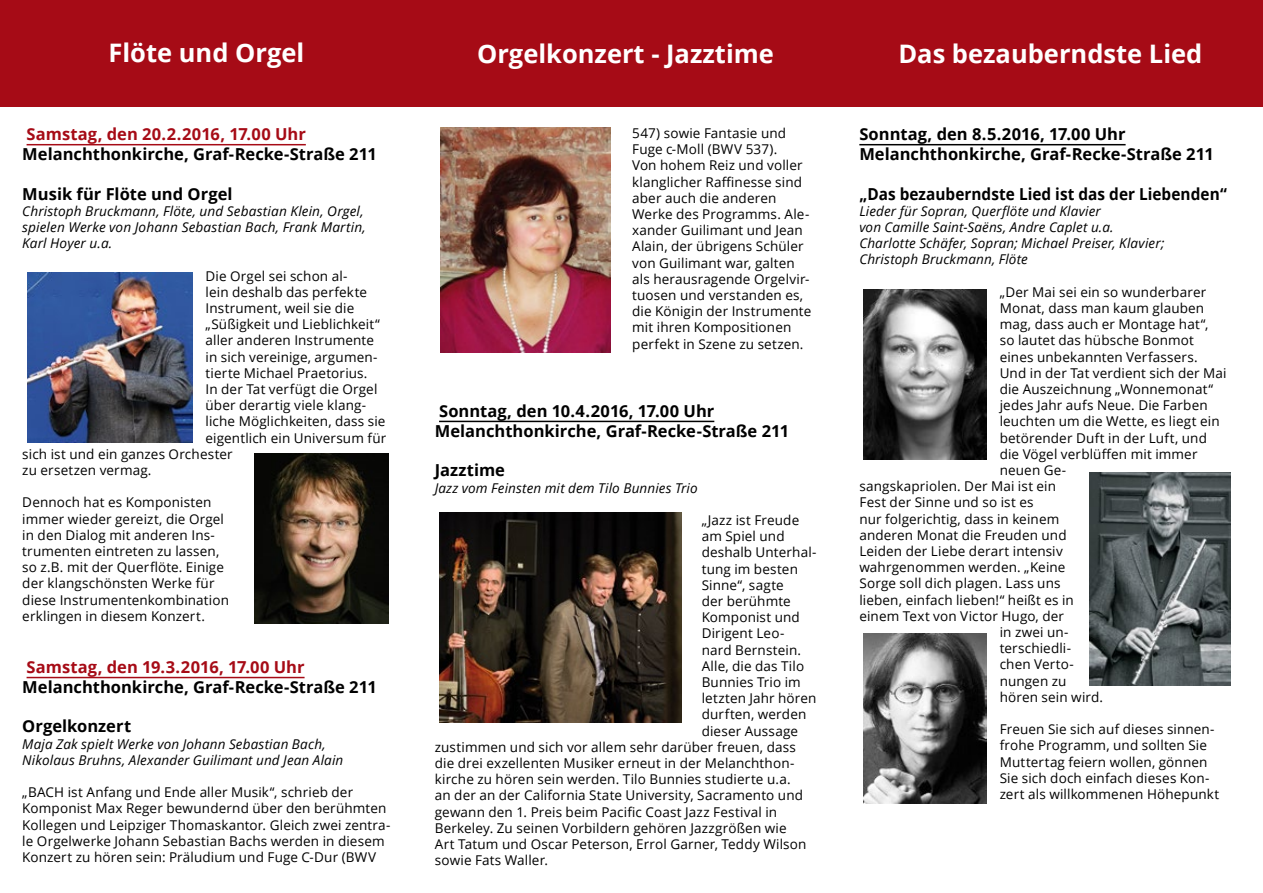
<style>
.page{position:relative;width:1263px;height:893px;background:#fff}
.page>*{position:absolute;margin:0;border:0;box-sizing:border-box;transform-origin:0 0}
.t1{font:700 25.5px "Open Sans";color:#fff}
.t2{font:700 16.5px/19.8px "Open Sans";color:#000}
.t3{font:700 16.5px "Open Sans";letter-spacing:.005em;color:#a60b16}
.t4{font:700 16.5px "Open Sans";color:#000;scale:.93 1}
.t5{font:13.5px/16.2px "Open Sans";letter-spacing:.01em;color:#000}
.t6{font:italic 13.5px/16.2px "Open Sans";letter-spacing:.01em;color:#000}
</style>
<div class="page">
<div style="left:0;top:0;width:1263px;height:106px;background:#a60b16"></div>
<hr style="left:27px;top:144px;width:279px;height:1px;background:#a60b16">
<hr style="left:27px;top:677px;width:278px;height:1px;background:#a60b16">
<hr style="left:439px;top:421px;width:275px;height:1px;background:#000">
<hr style="left:859px;top:144px;width:266px;height:1px;background:#000">
<img style="left:441px;top:128px;width:170px;height:225px">
<img style="left:440px;top:512px;width:241px;height:210px">
<img style="left:28px;top:272px;width:164px;height:170px">
<img style="left:254px;top:454px;width:135px;height:170px">
<img style="left:1089px;top:473px;width:141px;height:212px">
<img style="left:864px;top:289px;width:122px;height:170px">
<img style="left:864px;top:633px;width:122px;height:170px">
<h1 class="t1" style="left:109px;top:35px;width:197px">Flöte und Orgel</h1>
<h1 class="t1" style="left:477px;top:36px;width:298px">Orgelkonzert - Jazztime</h1>
<h1 class="t1" style="left:898px;top:36px;width:305px">Das bezauberndste Lied</h1>
<p class="t3" style="left:27px;top:123px;width:281px">Samstag, den 20.2.2016, 17.00 Uhr</p>
<p class="t2" style="left:22px;top:144px;width:356px">Melanchthonkirche, Graf-Recke-Straße 211</p>
<p class="t2" style="left:22px;top:183px;width:212px">Musik für Flöte und Orgel</p>
<p class="t6" style="left:22px;top:202px;width:345px">Christoph Bruckmann, Flöte, und Sebastian Klein, Orgel, spielen Werke von Johann Sebastian Bach, Frank Martin,<br>Karl Hoyer u.a.</p>
<p class="t5" style="left:206px;top:267px;width:143px">Die Orgel sei schon al-</p>
<p class="t5" style="left:206px;top:283px;width:163px">lein deshalb das perfekte</p>
<p class="t5" style="left:206px;top:300px;width:150px">Instrument, weil sie die</p>
<p class="t5" style="left:206px;top:316px;width:176px">„Süßigkeit und Lieblichkeit“</p>
<p class="t5" style="left:206px;top:332px;width:170px">aller anderen Instrumente</p>
<p class="t5" style="left:206px;top:348px;width:173px">in sich vereinige, argumen-</p>
<p class="t5" style="left:206px;top:364px;width:164px">tierte Michael Praetorius.</p>
<p class="t5" style="left:206px;top:381px;width:173px">In der Tat verfügt die Orgel</p>
<p class="t5" style="left:206px;top:397px;width:162px">über derartig viele klang-</p>
<p class="t5" style="left:206px;top:413px;width:181px">liche Möglichkeiten, dass sie</p>
<p class="t5" style="left:206px;top:429px;width:182px">eigentlich ein Universum für</p>
<p class="t5" style="left:22px;top:445px;width:212px">sich ist und ein ganzes Orchester</p>
<p class="t5" style="left:22px;top:462px;width:131px">zu ersetzen vermag.</p>
<p class="t5" style="left:22px;top:494px;width:208px">Dennoch hat es Komponisten immer wieder gereizt, die Orgel in den Dialog mit anderen Ins&shy;trumenten eintreten zu lassen, so z.B. mit der Querflöte. Einige der klangschönsten Werke für diese Instrumentenkombination erklingen in diesem Konzert.</p>
<p class="t3" style="left:27px;top:655px;width:279px">Samstag, den 19.3.2016, 17.00 Uhr</p>
<p class="t2" style="left:22px;top:676px;width:356px">Melanchthonkirche, Graf-Recke-Straße 211</p>
<p class="t2" style="left:22px;top:716px;width:110px">Orgelkonzert</p>
<p class="t6" style="left:22px;top:735px;width:323px">Maja Zak spielt Werke von Johann Sebastian Bach,<br>Nikolaus Bruhns, Alexander Guilimant und Jean Alain</p>
<p class="t5" style="left:22px;top:784px;width:370px">„BACH ist Anfang und Ende aller Musik“, schrieb der Komponist Max Reger bewundernd über den berühmten Kollegen und Leipziger Thomaskantor. Gleich zwei zentra&shy;le Orgelwerke Johann Sebastian Bachs werden in diesem Konzert zu hören sein: Präludium und Fuge C-Dur (BWV</p>
<p class="t5" style="left:632px;top:125px;width:181px">547) sowie Fantasie und<br>Fuge c-Moll (BWV 537).<br>Von hohem Reiz und voller klanglicher Raffinesse sind aber auch die anderen<br>Werke des Programms. Ale&shy;xander Guilimant und Jean<br>Alain, der übrigens Schüler von Guilimant war, galten als herausragende Orgelvir&shy;tuosen und verstanden es, die Königin der Instrumente mit ihren Kompositionen perfekt in Szene zu setzen.</p>
<p class="t2" style="left:435px;top:401px;width:356px">Sonntag, den 10.4.2016, 17.00 Uhr<br>Melanchthonkirche, Graf-Recke-Straße 211</p>
<p class="t2" style="left:435px;top:460px;width:72px">Jazztime</p>
<p class="t6" style="left:435px;top:479px;width:264px">Jazz vom Feinsten mit dem Tilo Bunnies Trio</p>
<p class="t5" style="left:702px;top:512px;width:99px">„Jazz ist Freude</p>
<p class="t5" style="left:702px;top:528px;width:84px">am Spiel und</p>
<p class="t5" style="left:702px;top:544px;width:116px">deshalb Unterhal-</p>
<p class="t5" style="left:702px;top:560px;width:98px">tung im besten</p>
<p class="t5" style="left:702px;top:576px;width:84px">Sinne“, sagte</p>
<p class="t5" style="left:702px;top:593px;width:91px">der berühmte</p>
<p class="t5" style="left:702px;top:609px;width:100px">Komponist und</p>
<p class="t5" style="left:702px;top:625px;width:84px">Dirigent Leo-</p>
<p class="t5" style="left:702px;top:641px;width:101px">nard Bernstein.</p>
<p class="t5" style="left:702px;top:657px;width:104px">Alle, die das Tilo</p>
<p class="t5" style="left:702px;top:674px;width:101px">Bunnies Trio im</p>
<p class="t5" style="left:702px;top:690px;width:116px">letzten Jahr hören</p>
<p class="t5" style="left:702px;top:706px;width:106px">durften, werden</p>
<p class="t5" style="left:702px;top:722px;width:98px">dieser Aussage</p>
<p class="t5" style="left:435px;top:738px;width:362px">zustimmen und sich vor allem sehr darüber freuen, dass</p>
<p class="t5" style="left:435px;top:755px;width:361px">die drei exzellenten Musiker erneut in der Melanchthon-</p>
<p class="t5" style="left:435px;top:771px;width:357px">kirche zu hören sein werden. Tilo Bunnies studierte u.a.</p>
<p class="t5" style="left:435px;top:787px;width:370px">an der an der California State University, Sacramento und</p>
<p class="t5" style="left:435px;top:803px;width:344px">gewann den 1. Preis beim Pacific Coast Jazz Festival in</p>
<p class="t5" style="left:435px;top:819px;width:353px">Berkeley. Zu seinen Vorbildern gehören Jazzgrößen wie</p>
<p class="t5" style="left:435px;top:836px;width:373px">Art Tatum und Oscar Peterson, Errol Garner, Teddy Wilson</p>
<p class="t5" style="left:435px;top:852px;width:115px">sowie Fats Waller.</p>
<p class="t2" style="left:859px;top:124px;width:356px">Sonntag, den 8.5.2016, 17.00 Uhr<br>Melanchthonkirche, Graf-Recke-Straße 211</p>
<p class="t4" style="left:859px;top:182px;width:397px">„Das bezauberndste Lied ist das der Liebenden“</p>
<p class="t6" style="left:859px;top:202px;width:307px">Lieder für Sopran, Querflöte und Klavier<br>von Camille Saint-Saëns, Andre Caplet u.a.<br>Charlotte Schäfer, Sopran; Michael Preiser, Klavier; Christoph Bruckmann, Flöte</p>
<p class="t5" style="left:1000px;top:283px;width:208px">„Der Mai sei ein so wunderbarer</p>
<p class="t5" style="left:1000px;top:300px;width:206px">Monat, dass man kaum glauben</p>
<p class="t5" style="left:1000px;top:316px;width:210px">mag, dass auch er Montage hat“,</p>
<p class="t5" style="left:1000px;top:332px;width:196px">so lautet das hübsche Bonmot</p>
<p class="t5" style="left:1000px;top:348px;width:199px">eines unbekannten Verfassers.</p>
<p class="t5" style="left:1000px;top:364px;width:228px">Und in der Tat verdient sich der Mai</p>
<p class="t5" style="left:1000px;top:381px;width:215px">die Auszeichnung „Wonnemonat“</p>
<p class="t5" style="left:1000px;top:397px;width:210px">jedes Jahr aufs Neue. Die Farben</p>
<p class="t5" style="left:1000px;top:413px;width:221px">leuchten um die Wette, es liegt ein</p>
<p class="t5" style="left:1000px;top:429px;width:209px">betörender Duft in der Luft, und</p>
<p class="t5" style="left:1000px;top:445px;width:199px">die Vögel verblüffen mit immer</p>
<p class="t5" style="left:1000px;top:462px;width:68px">neuen Ge-</p>
<p class="t5" style="left:859px;top:478px;width:198px">sangskapriolen. Der Mai ist ein</p>
<p class="t5" style="left:859px;top:494px;width:176px">Fest der Sinne und so ist es</p>
<p class="t5" style="left:859px;top:510px;width:201px">nur folgerichtig, dass in keinem</p>
<p class="t5" style="left:859px;top:526px;width:209px">anderen Monat die Freuden und</p>
<p class="t5" style="left:859px;top:543px;width:205px">Leiden der Liebe derart intensiv</p>
<p class="t5" style="left:859px;top:559px;width:208px">wahrgenommen werden. „Keine</p>
<p class="t5" style="left:859px;top:575px;width:203px">Sorge soll dich plagen. Lass uns</p>
<p class="t5" style="left:859px;top:591px;width:216px">lieben, einfach lieben!“ heißt es in</p>
<p class="t5" style="left:859px;top:607px;width:206px">einem Text von Victor Hugo, der</p>
<p class="t5" style="left:1000px;top:624px;width:70px">in zwei un-</p>
<p class="t5" style="left:1000px;top:640px;width:73px">terschiedli-</p>
<p class="t5" style="left:1000px;top:656px;width:76px">chen Verto-</p>
<p class="t5" style="left:1000px;top:672px;width:68px">nungen zu</p>
<p class="t5" style="left:1000px;top:688px;width:105px">hören sein wird.</p>
<p class="t5" style="left:1000px;top:721px;width:221px">Freuen Sie sich auf dieses sinnen&shy;frohe Programm, und sollten Sie Muttertag feiern wollen, gönnen Sie sich doch einfach dieses Kon&shy;zert als willkommenen Höhepunkt</p>
</div>
